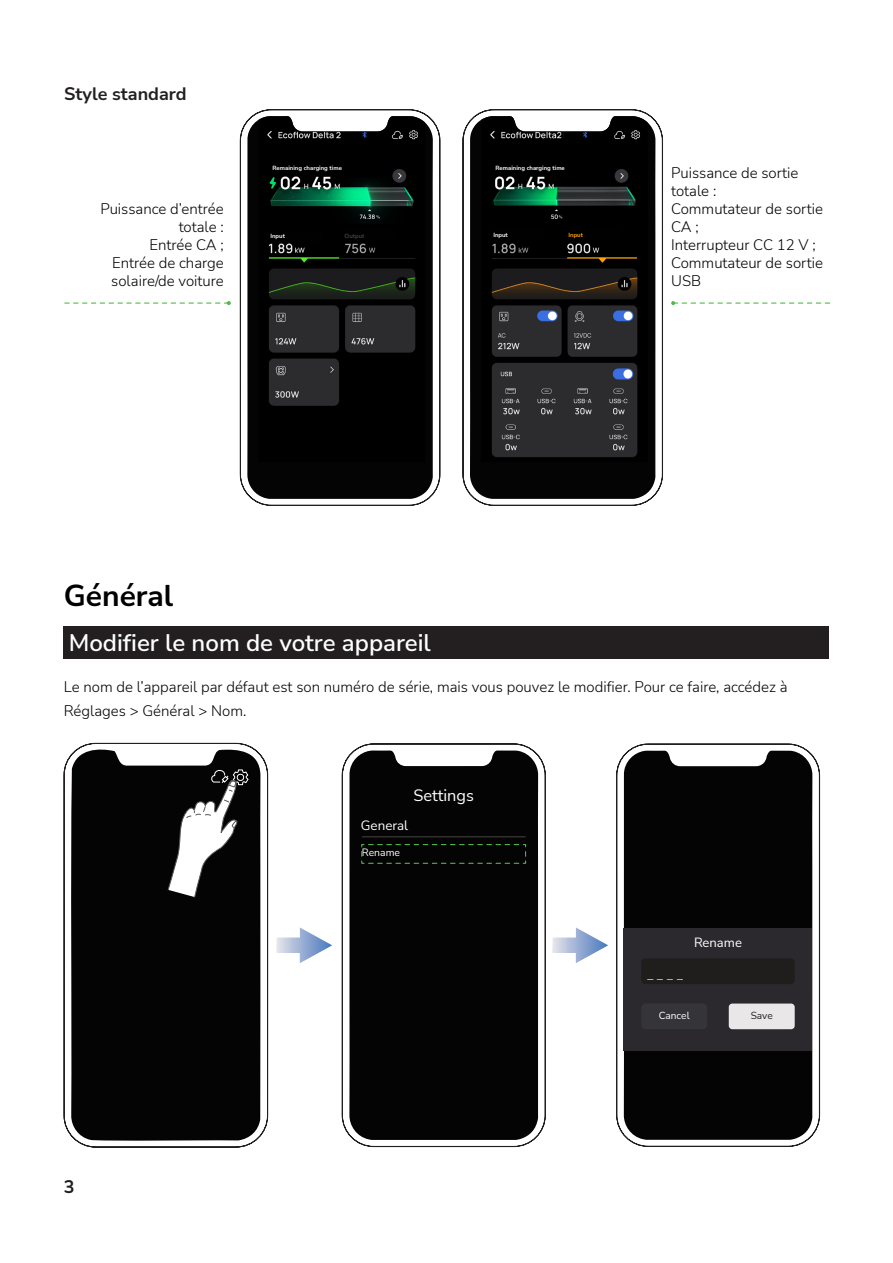
<style>
.page{position:relative;width:893px;height:1263px;background:#fff}
.page>*{position:absolute;margin:0;border:0;box-sizing:border-box;transform-origin:0 0}
.t1{font:700 30px "Nunito Sans";color:#000}
.t2{font:600 24px "Nunito Sans";color:#fff}
.t3{font:700 18px "Nunito Sans";color:#231f20}
.t4{font:16.35px "Nunito Sans";color:#fff}
.t5{font:300 15px/18px "Nunito Sans";color:#000}
.t6{font:13.35px "Nunito Sans";color:#fff}
.t7{font:13.05px "Nunito Sans";color:#fff}
.t8{font:10.35px "Nunito Sans";color:#fff}
.t9{font:10.2px "Nunito Sans";color:#fff}
.t10{font:10.2px "Nunito Sans";color:#231f20}
.t11{font:700 6px "Nunito Sans";color:#fff}
.t12{font:700 6px "Nunito Sans";color:#434343}
.t13{font:700 6px "Nunito Sans";color:#ffa502}
</style>
<div class="page">
<div style="left:64px;top:626px;width:765px;height:33px;background:#231f20"></div>
<svg style="left:65px;top:301px;width:166px;height:4px"></svg>
<svg style="left:671px;top:301px;width:159px;height:4px"></svg>
<svg style="left:64px;top:743px;width:204px;height:404px"></svg>
<div style="left:70px;top:748px;width:191px;height:393px;background:#040404"></div>
<svg style="left:167px;top:768px;width:82px;height:130px"></svg>
<svg style="left:342px;top:743px;width:204px;height:404px"></svg>
<div style="left:349px;top:750px;width:189px;height:390px;background:#040404"></div>
<hr style="left:362px;top:836px;width:164px;height:1px;background:#322f31">
<svg style="left:361px;top:843px;width:166px;height:21px;background:#090f08"></svg>
<svg style="left:616px;top:743px;width:204px;height:404px"></svg>
<div style="left:624px;top:750px;width:188px;height:390px;background:#040404"></div>
<div style="left:624px;top:928px;width:188px;height:123px;background:#2b292d"></div>
<div style="left:641px;top:958px;width:154px;height:26px;background:#201d1d;border-radius:4px"></div>
<div style="left:641px;top:1003px;width:66px;height:26px;background:#353539;border-radius:4px"></div>
<div style="left:729px;top:1003px;width:66px;height:26px;background:#eae7e9;border-radius:4px"></div>
<svg style="left:553px;top:927px;width:55px;height:36px"></svg>
<svg style="left:277px;top:927px;width:55px;height:36px"></svg>
<svg style="left:240px;top:109px;width:200px;height:397px"></svg>
<svg style="left:247px;top:116px;width:186px;height:383px;background:#101010"></svg>
<img style="left:259px;top:116px;width:166px;height:346px">
<div style="left:342px;top:132px;width:18px;height:11px;background:#010101"></div>
<div style="left:271px;top:163px;width:53px;height:10px;background:#010101"></div>
<div style="left:269px;top:231px;width:53px;height:11px;background:#010101"></div>
<div style="left:344px;top:231px;width:53px;height:10px;background:#010101"></div>
<div style="left:275px;top:325px;width:53px;height:11px;background:#2c2c2e"></div>
<div style="left:275px;top:378px;width:53px;height:10px;background:#2c2c2e"></div>
<div style="left:351px;top:324px;width:52px;height:11px;background:#2c2c2e"></div>
<svg style="left:463px;top:109px;width:200px;height:397px"></svg>
<svg style="left:470px;top:116px;width:185px;height:383px;background:#0d0d0d"></svg>
<img style="left:481px;top:116px;width:167px;height:346px">
<div style="left:563px;top:132px;width:18px;height:10px;background:#010101"></div>
<div style="left:494px;top:163px;width:53px;height:10px;background:#010101"></div>
<div style="left:492px;top:230px;width:53px;height:10px;background:#010101"></div>
<div style="left:567px;top:230px;width:53px;height:10px;background:#010101"></div>
<p class="t3" style="left:64px;top:81px;width:124px">Style standard</p>
<p class="t5" style="left:100px;top:199px;width:125px;text-align:right">Puissance d’entrée totale :<br>Entrée CA ;<br>Entrée de charge solaire/de voiture</p>
<p class="t11" style="left:273px;top:164px;width:71px">Remaining charging time</p>
<p class="t11" style="left:270px;top:232px;width:16px">Input</p>
<p class="t12" style="left:345px;top:232px;width:21px">Output</p>
<p class="t11" style="left:495px;top:164px;width:71px">Remaining charging time</p>
<p class="t11" style="left:493px;top:231px;width:16px">Input</p>
<p class="t13" style="left:568px;top:231px;width:16px">Input</p>
<p class="t5" style="left:671px;top:163px;width:153px">Puissance de sortie totale :<br>Commutateur de sortie<br>CA ;<br>Interrupteur CC 12 V ;<br>Commutateur de sortie<br>USB</p>
<h1 class="t1" style="left:64px;top:575px;width:111px">Général</h1>
<h2 class="t2" style="left:69px;top:626px;width:364px">Modifier le nom de votre appareil</h2>
<p class="t5" style="left:64px;top:674px;width:725px;line-height:24px">Le nom de l’appareil par défaut est son numéro de série, mais vous pouvez le modifier. Pour ce faire, accédez à<br>Réglages &gt; Général &gt; Nom.</p>
<p class="t4" style="left:414px;top:784px;width:62px">Settings</p>
<p class="t3" style="left:64px;top:1174px;width:12px">3</p>
<p class="t6" style="left:361px;top:816px;width:49px">General</p>
<p class="t8" style="left:362px;top:845px;width:40px">Rename</p>
<p class="t7" style="left:694px;top:933px;width:49px">Rename</p>
<p class="t7" style="left:647px;top:965px;width:38px">_ _ _ _</p>
<p class="t9" style="left:659px;top:1009px;width:32px">Cancel</p>
<p class="t10" style="left:751px;top:1009px;width:24px">Save</p>
</div>
